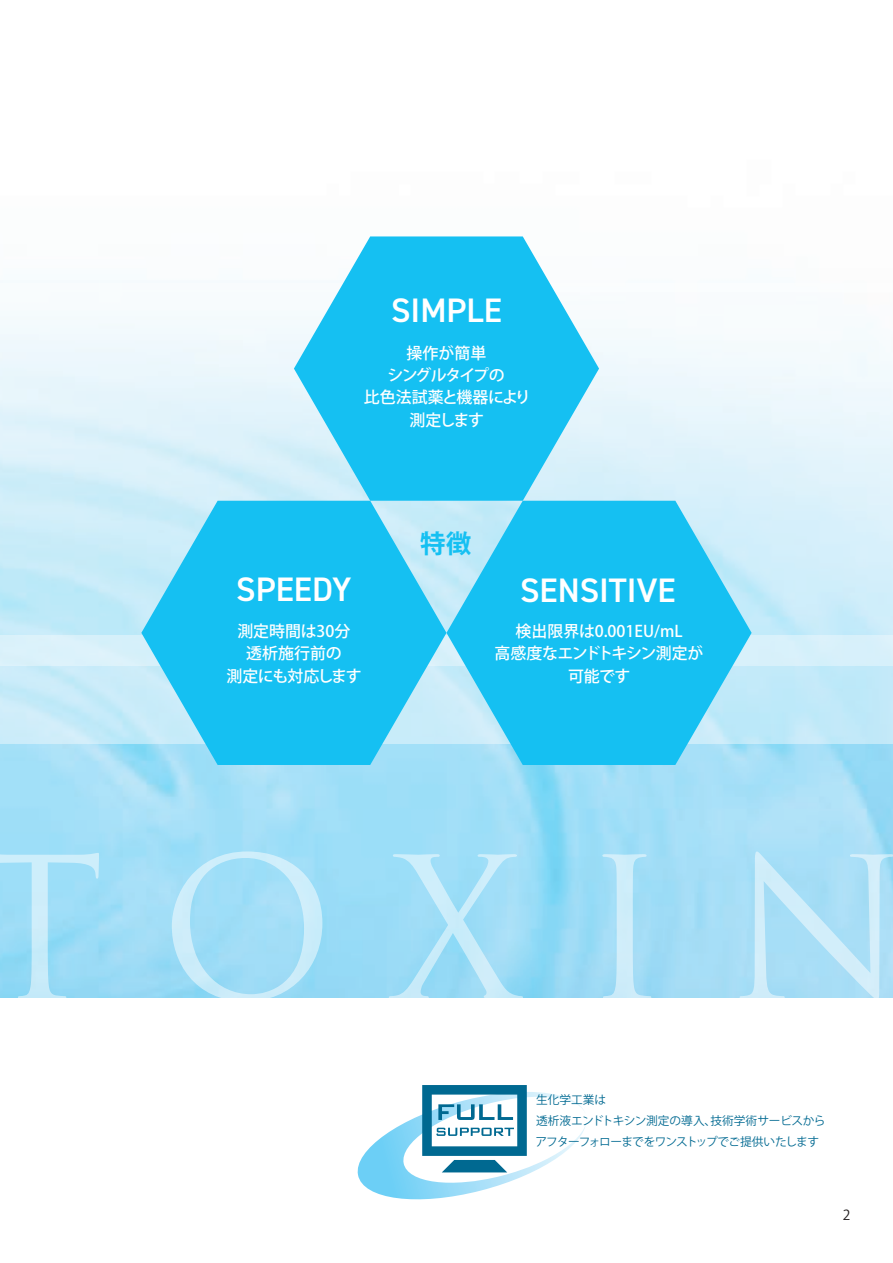
<style>
.page{position:relative;width:893px;height:1263px;background:#fff}
.page>*{position:absolute;margin:0;border:0;box-sizing:border-box;transform-origin:0 0}
.t1{font:600 34.05px "DIN2014";color:#fff}
.t2{font:700 25.5px "Koz Go Pro";color:#15c0f2}
.t3{font:500 15.9px/22.4px "Koz Go Pro";letter-spacing:-.01em;color:#fff;text-align:center}
.t4{font:500 15.9px/22.4px "Koz Go Pro";letter-spacing:-.05em;color:#fff;text-align:center}
.t5{font:13.8px "Koz Go Pro";color:#231f20}
.t6{font:11.7px/21.3px "Koz Go Pro";letter-spacing:-.03em;color:#006991}
</style>
<div class="page">
<div style="left:0;top:283px;width:893px;height:382px;background:linear-gradient(to bottom,#fcfcfd,#bae7f8)"></div>
<svg style="left:0;top:635px;width:893px;height:109px;fill:#c8ebf9"></svg>
<svg style="left:0;top:851px;width:99px;height:146px"></svg>
<svg style="left:172px;top:851px;width:150px;height:146px"></svg>
<svg style="left:389px;top:854px;width:134px;height:143px"></svg>
<svg style="left:602px;top:854px;width:49px;height:143px"></svg>
<svg style="left:740px;top:851px;width:153px;height:146px"></svg>
<svg style="left:357px;top:1085px;width:229px;height:115px"></svg>
<svg style="left:294px;top:236px;width:305px;height:265px"></svg>
<svg style="left:446px;top:501px;width:306px;height:264px;fill:#15c0f2"></svg>
<svg style="left:141px;top:501px;width:305px;height:264px;fill:#15c0f2"></svg>
<img style="left:310px;top:291px;width:273px;height:195px">
<img style="left:440px;top:568px;width:318px;height:174px">
<div style="left:172px;top:568px;width:244px;height:174px;background:#15c0f2"></div>
<h1 class="t1" style="left:391px;top:288px;width:112px">SIMPLE</h1>
<h3 class="t4" style="left:364px;top:342px;width:168px">操作が簡単<br>シングルタイプの<br>比色法試薬と機器により測定します</h3>
<h1 class="t1" style="left:236px;top:567px;width:117px">SPEEDY</h1>
<h3 class="t3" style="left:226px;top:621px;width:137px">測定時間は30分<br>透析施行前の<br>測定にも対応します</h3>
<h2 class="t2" style="left:420px;top:527px;width:53px">特徴</h2>
<h1 class="t1" style="left:520px;top:568px;width:157px">SENSITIVE</h1>
<h3 class="t3" style="left:494px;top:621px;width:211px">検出限界は0.001EU/mL<br>高感度なエンドトキシン測定が可能です</h3>
<p class="t6" style="left:536px;top:1089px;width:291px">生化学工業は<br>透析液エンドトキシン測定の導入、技術学術サービスからアフターフォローまでをワンストップでご提供いたします</p>
<p class="t5" style="left:843px;top:1206px;width:9px">2</p>
</div>
